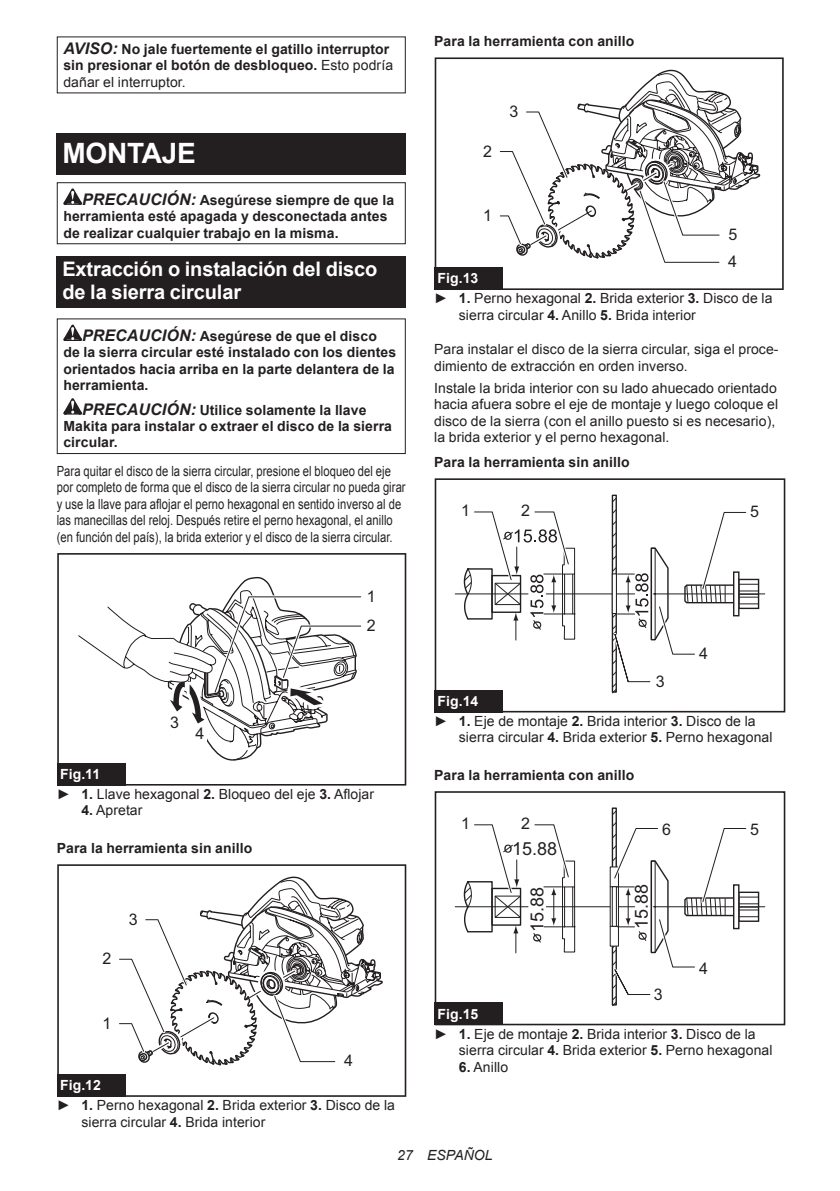
<style>
.page{position:relative;width:840px;height:1191px;background:#fff}
.page>*{position:absolute;margin:0;border:0;box-sizing:border-box;transform-origin:0 0}
.t1{font:700 28px "Arial";letter-spacing:-.01em;color:#fff}
.t2{font:700 20px/23.4px "Arial";letter-spacing:-.01em;color:#fff}
.t3{font:18px "Arial";color:#231f20}
.t4{font:16px/28.8px "Arial";color:#231f20}
.t5{font:14px/20.2px "Arial";letter-spacing:.005em;color:#231f20}
.t6{font:700 14px/16.4px "Arial";letter-spacing:.005em;color:#231f20}
.t7{font:14px/16.4px "Arial";letter-spacing:.005em;color:#231f20;scale:.8 1}
.t8{font:italic 14px "Arial";letter-spacing:.005em;color:#231f20}
.s1{font-style:italic;font-size:16px}
.s2{font-weight:400}
.s3{font-weight:700;color:#fff}
.s4{font-weight:700}
</style>
<div class="page">
<div style="left:57px;top:133px;width:348px;height:41px;background:#231f20"></div>
<svg style="left:63px;top:188px;width:19px;height:17px"></svg>
<div style="left:57px;top:182px;width:348px;height:62px;border:1px solid #231f20"></div>
<div style="left:57px;top:256px;width:348px;height:51px;background:#231f20"></div>
<svg style="left:63px;top:325px;width:19px;height:16px"></svg>
<svg style="left:63px;top:398px;width:19px;height:16px"></svg>
<div style="left:57px;top:318px;width:348px;height:136px;border:1px solid #231f20"></div>
<svg style="left:57px;top:553px;width:349px;height:232px"></svg>
<svg style="left:78px;top:576px;width:285px;height:185px"></svg>
<div style="left:57px;top:763px;width:68px;height:22px;background:#231f20"></div>
<svg style="left:57px;top:864px;width:349px;height:232px"></svg>
<svg style="left:116px;top:874px;width:267px;height:192px"></svg>
<div style="left:57px;top:1074px;width:68px;height:22px;background:#231f20"></div>
<svg style="left:434px;top:57px;width:349px;height:233px"></svg>
<div style="left:434px;top:267px;width:68px;height:23px;background:#231f20"></div>
<hr style="left:653px;top:593px;width:111px;height:1px;background:#231f20">
<hr style="left:455px;top:593px;width:72px;height:1px;background:#231f20">
<div style="left:737px;top:579px;width:21px;height:30px;border:1px solid #231f20"></div>
<svg style="left:748px;top:583px;width:9px;height:21px"></svg>
<div style="left:611px;top:494px;width:5px;height:198px;border:1px solid #231f20"></div>
<svg style="left:611px;top:497px;width:5px;height:5px"></svg>
<svg style="left:611px;top:685px;width:5px;height:8px"></svg>
<svg style="left:474px;top:511px;width:272px;height:172px"></svg>
<svg style="left:463px;top:529px;width:112px;height:111px"></svg>
<svg style="left:611px;top:544px;width:58px;height:97px"></svg>
<div style="left:434px;top:478px;width:350px;height:234px;border:2px solid #231f20"></div>
<div style="left:434px;top:690px;width:68px;height:22px;background:#231f20"></div>
<hr style="left:653px;top:906px;width:111px;height:1px;background:#231f20">
<hr style="left:455px;top:906px;width:72px;height:1px;background:#231f20">
<div style="left:737px;top:891px;width:21px;height:31px;border:1px solid #231f20"></div>
<svg style="left:748px;top:896px;width:9px;height:21px"></svg>
<div style="left:611px;top:807px;width:5px;height:198px;border:1px solid #231f20"></div>
<svg style="left:611px;top:810px;width:5px;height:5px"></svg>
<svg style="left:611px;top:998px;width:5px;height:8px"></svg>
<svg style="left:474px;top:824px;width:272px;height:171px"></svg>
<svg style="left:463px;top:860px;width:58px;height:93px"></svg>
<svg style="left:532px;top:860px;width:43px;height:93px"></svg>
<svg style="left:502px;top:844px;width:11px;height:9px"></svg>
<svg style="left:610px;top:822px;width:59px;height:132px"></svg>
<div style="left:434px;top:791px;width:350px;height:234px;border:2px solid #231f20"></div>
<div style="left:434px;top:1002px;width:68px;height:23px;background:#231f20"></div>
<p class="t6" style="left:63px;top:41px;width:331px"><span class="s1">AVISO:</span> No jale fuertemente el gatillo interruptor sin presionar el botón de desbloqueo. <span class="s2">Esto podría dañar el interruptor.</span></p>
<h1 class="t1" style="left:62px;top:134px;width:135px">MONTAJE</h1>
<p class="t6" style="left:63px;top:192px;width:332px;text-indent:19px"><span class="s1">PRECAUCIÓN:</span> Asegúrese siempre de que la herramienta esté apagada y desconectada antes de realizar cualquier trabajo en la misma.</p>
<h2 class="t2" style="left:62px;top:257px;width:316px">Extracción o instalación del disco de la sierra circular</h2>
<p class="t6" style="left:63px;top:328px;width:334px;text-indent:19px"><span class="s1">PRECAUCIÓN:</span> Asegúrese de que el disco de la sierra circular esté instalado con los dientes orientados hacia arriba en la parte delantera de la herramienta.</p>
<p class="t6" style="left:63px;top:402px;width:330px;text-indent:19px"><span class="s1">PRECAUCIÓN:</span> Utilice solamente la llave<br>Makita para instalar o extraer el disco de la sierra circular.</p>
<p class="t7" style="left:57px;top:463px;width:437px">Para quitar el disco de la sierra circular, presione el bloqueo del eje por completo de forma que el disco de la sierra circular no pueda girar y use la llave para aflojar el perno hexagonal en sentido inverso al de las manecillas del reloj. Después retire el perno hexagonal, el anillo (en función del país), la brida exterior y el disco de la sierra circular.</p>
<p class="t4" style="left:170px;top:708px;width:10px">3</p>
<p class="t4" style="left:195px;top:719px;width:10px">4</p>
<p class="t4" style="left:367px;top:582px;width:10px">1<br>2</p>
<p class="t5" style="left:57px;top:764px;width:319px"><span class="s3">Fig.11<br></span>► <span class="s4">1.</span> Llave hexagonal <span class="s4">2.</span> Bloqueo del eje <span class="s4">3.</span> Aflojar</p>
<p class="t5" style="left:81px;top:800px;width:63px"><span class="s4">4.</span> Apretar</p>
<p class="t6" style="left:57px;top:840px;width:197px">Para la herramienta sin anillo</p>
<p class="t4" style="left:102px;top:944px;width:10px">2</p>
<p class="t4" style="left:129px;top:905px;width:10px">3</p>
<p class="t4" style="left:102px;top:1009px;width:10px">1</p>
<p class="t4" style="left:344px;top:1046px;width:10px">4</p>
<p class="t5" style="left:57px;top:1075px;width:339px"><span class="s3">Fig.12<br></span>► <span class="s4">1.</span> Perno hexagonal <span class="s4">2.</span> Brida exterior <span class="s4">3.</span> Disco de la</p>
<p class="t5" style="left:81px;top:1111px;width:185px">sierra circular <span class="s4">4.</span> Brida interior</p>
<p class="t6" style="left:434px;top:33px;width:201px">Para la herramienta con anillo</p>
<p class="t4" style="left:483px;top:137px;width:10px">2</p>
<p class="t4" style="left:509px;top:97px;width:10px">3</p>
<p class="t4" style="left:483px;top:201px;width:10px">1</p>
<p class="t4" style="left:728px;top:220px;width:10px">5</p>
<p class="t5" style="left:434px;top:268px;width:339px"><span class="s3">Fig.13<br></span>► <span class="s4">1.</span> Perno hexagonal <span class="s4">2.</span> Brida exterior <span class="s4">3.</span> Disco de la</p>
<p class="t5" style="left:458px;top:305px;width:238px">sierra circular <span class="s4">4.</span> Anillo <span class="s4">5.</span> Brida interior</p>
<p class="t5" style="left:434px;top:341px;width:346px;line-height:16.4px">Para instalar el disco de la sierra circular, siga el proce&shy;dimiento de extracción en orden inverso.</p>
<p class="t5" style="left:434px;top:380px;width:345px;line-height:16.4px">Instale la brida interior con su lado ahuecado orientado hacia afuera sobre el eje de montaje y luego coloque el disco de la sierra (con el anillo puesto si es necesario), la brida exterior y el perno hexagonal.</p>
<p class="t6" style="left:434px;top:454px;width:197px">Para la herramienta sin anillo</p>
<p class="t4" style="left:460px;top:496px;width:10px">1</p>
<p class="t4" style="left:520px;top:496px;width:10px">2</p>
<p class="t4" style="left:727px;top:247px;width:10px">4</p>
<p class="t4" style="left:749px;top:497px;width:10px">5</p>
<p class="t4" style="left:655px;top:667px;width:10px">3</p>
<p class="t4" style="left:698px;top:639px;width:10px">4</p>
<p class="t5" style="left:434px;top:691px;width:323px"><span class="s3">Fig.14<br></span>► <span class="s4">1.</span> Eje de montaje <span class="s4">2.</span> Brida interior <span class="s4">3.</span> Disco de la</p>
<p class="t5" style="left:458px;top:727px;width:315px">sierra circular <span class="s4">4.</span> Brida exterior <span class="s4">5.</span> Perno hexagonal</p>
<p class="t6" style="left:434px;top:767px;width:201px">Para la herramienta con anillo</p>
<p class="t4" style="left:460px;top:809px;width:10px">1</p>
<p class="t4" style="left:520px;top:809px;width:10px">2</p>
<p class="t4" style="left:661px;top:815px;width:10px">6</p>
<p class="t4" style="left:749px;top:815px;width:10px">5</p>
<p class="t3" style="left:511px;top:837px;width:47px">15.88</p>
<p class="t3" style="left:525px;top:932px;width:47px;rotate:-90deg">15.88</p>
<p class="t3" style="left:629px;top:929px;width:47px;rotate:-90deg">15.88</p>
<p class="t4" style="left:653px;top:979px;width:10px">3</p>
<p class="t4" style="left:698px;top:953px;width:10px">4</p>
<p class="t5" style="left:434px;top:1003px;width:323px"><span class="s3">Fig.15<br></span>► <span class="s4">1.</span> Eje de montaje <span class="s4">2.</span> Brida interior <span class="s4">3.</span> Disco de la</p>
<p class="t5" style="left:458px;top:1040px;width:315px">sierra circular <span class="s4">4.</span> Brida exterior <span class="s4">5.</span> Perno hexagonal</p>
<p class="t5" style="left:458px;top:1056px;width:51px"><span class="s4">6.</span> Anillo</p>
<p class="t8" style="left:397px;top:1146px;width:97px">27 ESPAÑOL</p>
</div>
